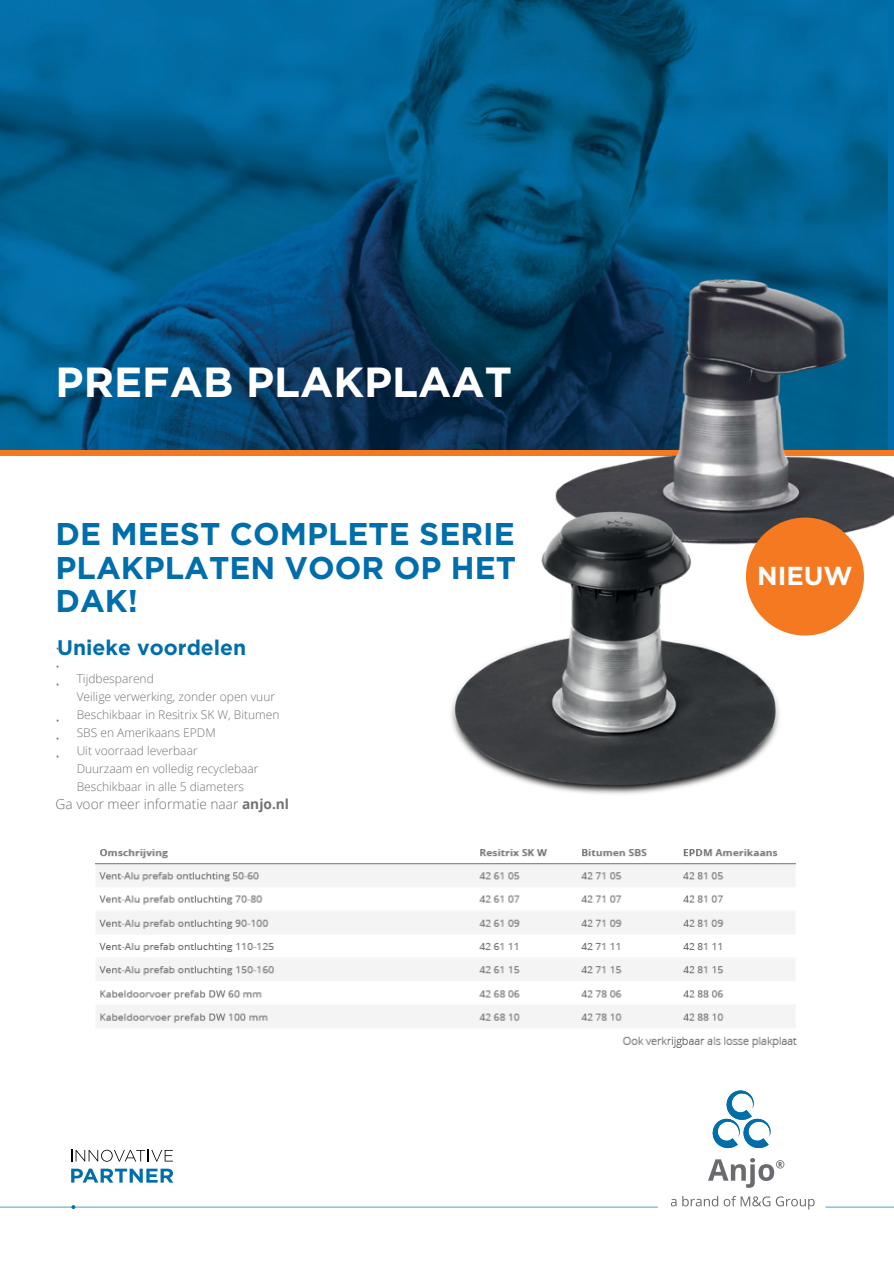
<style>
.page{position:relative;width:894px;height:1264px;background:#fff}
.page>*{position:absolute;margin:0;border:0;box-sizing:border-box;transform-origin:0 0}
.t1{font:700 42px "Gotham";color:#fff}
.t2{font:700 31.35px/33.8px "Gotham";color:#006eaa;text-align:justify}
.t3{font:700 25.95px "Gotham";color:#fff}
.t4{font:700 21.15px "Gotham";color:#006eaa}
.t5{font:300 13.65px "Open Sans";color:#717073}
.t6{font:300 12px/18px "Open Sans";color:#747373}
.s1{font-weight:700}
</style>
<div class="page">
<img style="left:0;top:0;width:886px;height:450px">
<svg style="left:71px;top:1149px;width:102px;height:12px"></svg>
<svg style="left:71px;top:1168px;width:102px;height:14px"></svg>
<svg style="left:0;top:1205px;width:657px;height:3px"></svg>
<div style="left:0;top:450px;width:893px;height:5px;background:#f47920"></div>
<svg style="left:825px;top:1206px;width:68px;height:1px"></svg>
<svg style="left:671px;top:1198px;width:5px;height:8px"></svg>
<svg style="left:682px;top:1195px;width:132px;height:14px"></svg>
<svg style="left:708px;top:1158px;width:76px;height:29px"></svg>
<svg style="left:712px;top:1090px;width:58px;height:58px"></svg>
<img style="left:505px;top:225px;width:388px;height:390px">
<img style="left:451px;top:496px;width:371px;height:298px">
<div style="left:745px;top:517px;width:118px;height:118px;background:#f47920;border-radius:50%"></div>
<img style="left:95px;top:849px;width:702px;height:199px">
<p class="t1" style="left:56px;top:356px;width:458px">PREFAB PLAKPLAAT</p>
<p class="t2" style="left:56px;top:516px;width:462px">DE MEEST COMPLETE SERIE PLAKPLATEN VOOR OP HET DAK!</p>
<p class="t6" style="left:56px;top:639px;width:6px">•</p>
<p class="t4" style="left:57px;top:634px;width:191px">Unieke voordelen</p>
<p class="t6" style="left:56px;top:657px;width:6px">• •</p>
<p class="t6" style="left:56px;top:711px;width:6px;text-align:justify">• • •</p>
<p class="t6" style="left:77px;top:669px;width:79px">Tijdbesparend</p>
<p class="t6" style="left:77px;top:687px;width:200px">Veilige verwerking, zonder open vuur</p>
<p class="t6" style="left:77px;top:705px;width:204px">Beschikbaar in Resitrix SK W, Bitumen<br>SBS en Amerikaans EPDM</p>
<p class="t6" style="left:77px;top:741px;width:122px">Uit voorraad leverbaar</p>
<p class="t6" style="left:77px;top:759px;width:183px">Duurzaam en volledig recyclebaar<br>Beschikbaar in alle 5 diameters</p>
<p class="t5" style="left:56px;top:794px;width:235px">Ga voor meer informatie naar <span class="s1">anjo.nl</span></p>
<p class="t3" style="left:757px;top:560px;width:97px">NIEUW</p>
</div>
